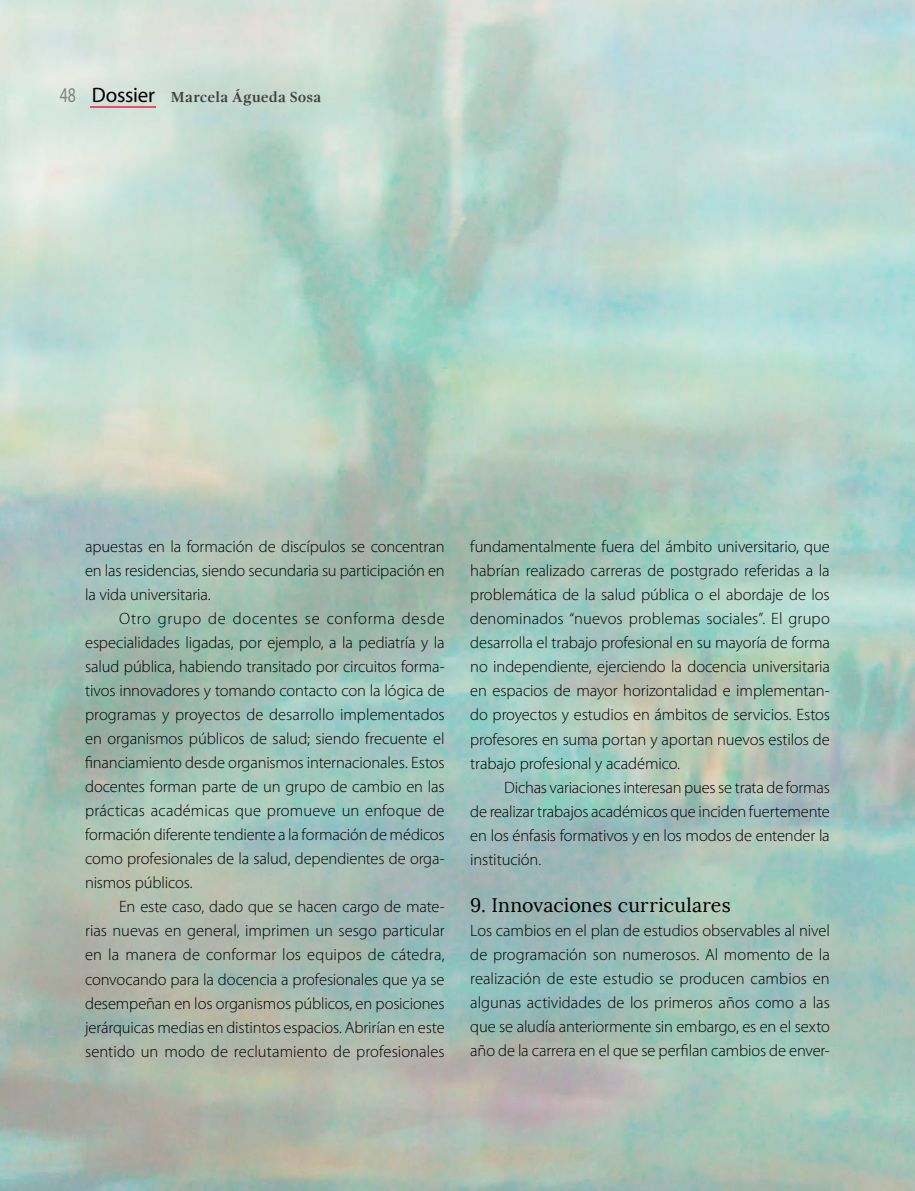
<style>
.page{position:relative;width:915px;height:1191px;background:#fff}
.page>*{position:absolute;margin:0;border:0;box-sizing:border-box;transform-origin:0 0}
.t1{font:21px "Myriad Pro";letter-spacing:-.01em;color:#000}
.t2{font:19.5px "Lora";letter-spacing:.01em;color:#000}
.t3{font:300 16.5px/24px "Myriad Pro";letter-spacing:-.005em;color:#000;text-align:justify}
.t4{font:700 15px "Gandhi Serif";letter-spacing:.015em;color:#414042}
.s1{color:#808285}
</style>
<div class="page">
<img style="left:0;top:0;width:914px;height:1191px">
<hr style="left:91px;top:106px;width:65px;height:2px;background:#ec4f61">
<p class="t1" style="left:60px;top:82px;width:97px"><span class="s1">48</span> Dossier</p>
<p class="t4" style="left:171px;top:88px;width:152px">Marcela Águeda Sosa</p>
<p class="t3" style="left:85px;top:534px;width:361px">apuestas en la formación de discípulos se concentran en las residencias, siendo secundaria su participación en la vida universitaria.</p>
<p class="t3" style="left:85px;top:606px;width:361px;text-indent:34px">Otro grupo de docentes se conforma desde especialidades ligadas, por ejemplo, a la pediatría y la salud pública, habiendo transitado por circuitos forma&shy;tivos innovadores y tomando contacto con la lógica de programas y proyectos de desarrollo implementados en organismos públicos de salud; siendo frecuente el financiamiento desde organismos internacionales. Estos docentes forman parte de un grupo de cambio en las prácticas académicas que promueve un enfoque de formación diferente tendiente a la formación de médicos como profesionales de la salud, dependientes de orga&shy;nismos públicos.</p>
<p class="t3" style="left:85px;top:894px;width:361px;text-indent:34px">En este caso, dado que se hacen cargo de mate&shy;rias nuevas en general, imprimen un sesgo particular en la manera de conformar los equipos de cátedra, convocando para la docencia a profesionales que ya se desempeñan en los organismos públicos, en posiciones jerárquicas medias en distintos espacios. Abrirían en este sentido un modo de reclutamiento de profesionales</p>
<p class="t3" style="left:470px;top:535px;width:361px">fundamentalmente fuera del ámbito universitario, que habrían realizado carreras de postgrado referidas a la problemática de la salud pública o el abordaje de los denominados “nuevos problemas sociales”. El grupo desarrolla el trabajo profesional en su mayoría de forma no independiente, ejerciendo la docencia universitaria en espacios de mayor horizontalidad e implementan&shy;do proyectos y estudios en ámbitos de servicios. Estos profesores en suma portan y aportan nuevos estilos de trabajo profesional y académico.</p>
<p class="t3" style="left:470px;top:775px;width:361px;text-indent:34px">Dichas variaciones interesan pues se trata de formas de realizar trabajos académicos que inciden fuertemente en los énfasis formativos y en los modos de entender la institución.</p>
<p class="t2" style="left:470px;top:894px;width:262px">9. Innovaciones curriculares</p>
<p class="t3" style="left:470px;top:918px;width:361px">Los cambios en el plan de estudios observables al nivel de programación son numerosos. Al momento de la realización de este estudio se producen cambios en algunas actividades de los primeros años como a las que se aludía anteriormente sin embargo, es en el sexto año de la carrera en el que se perfilan cambios de enver-</p>
</div>
